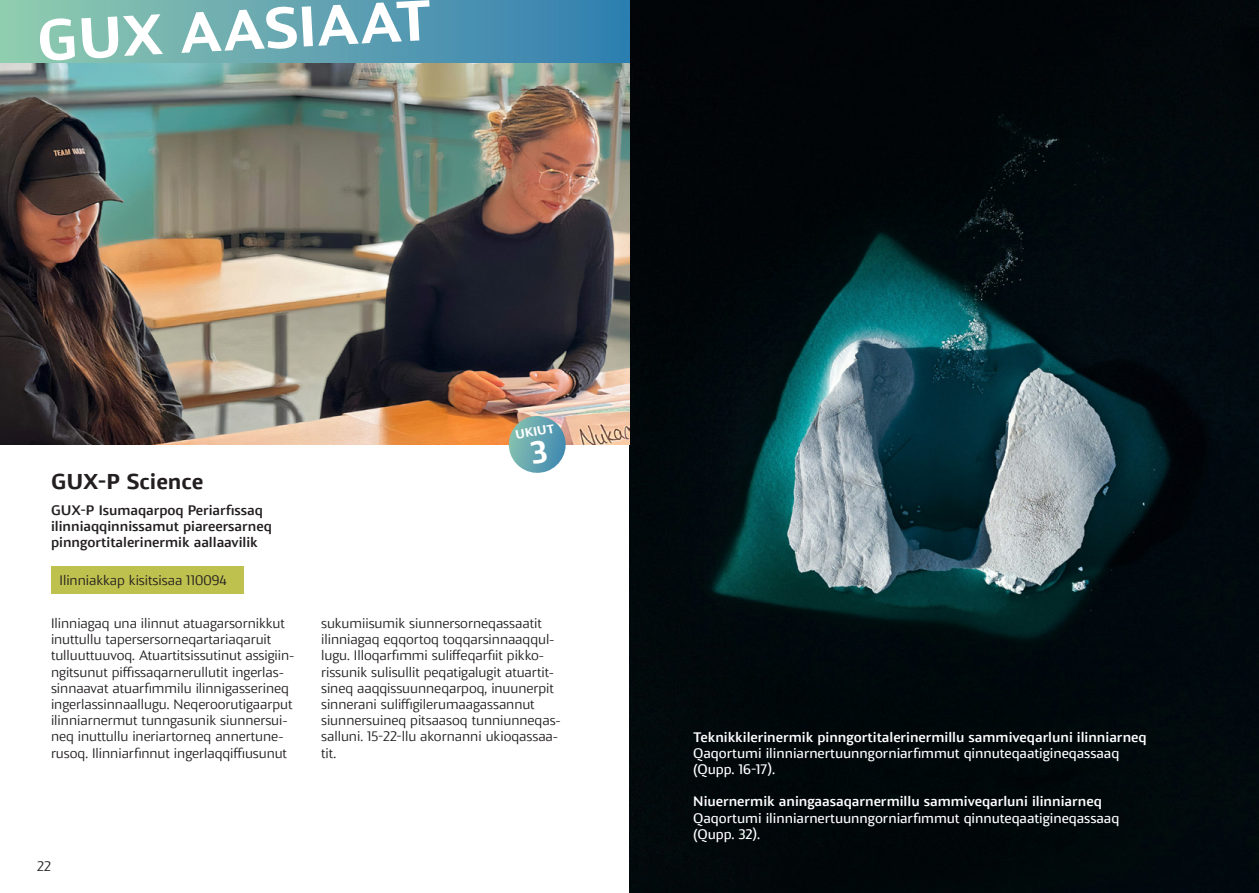
<style>
.page{position:relative;width:1259px;height:893px;background:#fff}
.page>*{position:absolute;margin:0;border:0;box-sizing:border-box;transform-origin:0 0}
.GUX_TOP{font:700 55.5px "Kandin";color:#fff}
.GUX_Titel{font:700 21px "Kandin";color:#231f20}
.Brød{font:300 13.5px/16.2px "Kandin";color:#231f20}
.GUX_Undertitel{font:13.5px/16.2px "Kandin";color:#fff}
.GUX_Undertitel-2{font:500 13.5px "Kandin";color:#fff}
.GUX_Undertitel-3{font:500 13.5px/16.2px "Kandin";color:#231f20}
.GUX_Titel-2{font:700 12px "Kandin";color:#fff}
</style>
<div class="page">
<img style="left:629px;top:0;width:630px;height:893px">
<div style="left:0;top:0;width:629px;height:64px;background:linear-gradient(to right,#92ccb0,#317db1)"></div>
<img style="left:0;top:64px;width:629px;height:380px">
<div style="left:51px;top:566px;width:192px;height:27px;background:#bfc14e"></div>
<svg style="left:505px;top:416px;width:64px;height:57px"></svg>
<p class="GUX_TOP" style="left:35px;top:3px;width:397px;rotate:-3deg">GUX AASIAAT</p>
<p class="GUX_Titel" style="left:51px;top:467px;width:154px">GUX-P Science</p>
<p class="GUX_Undertitel-3" style="left:51px;top:502px;width:222px">GUX-P Isumaqarpoq Periarfissaq ilinniaqqinnissamut piareersarneq pinngortitalerinermik aallaavilik</p>
<p class="Brød" style="left:60px;top:572px;width:169px">Ilinniakkap kisitsisaa 110094</p>
<p class="GUX_Titel-2" style="left:514px;top:427px;width:41px;rotate:-10deg">UKIUT</p>
<p class="Brød" style="left:51px;top:615px;width:245px">Ilinniagaq una ilinnut atuagarsornikkut inuttullu tapersersorneqartariaqaruit tulluuttuuvoq. Atuartitsissutinut assigiin&shy;ngitsunut piffissaqarnerullutit ingerlas&shy;sinnaavat atuarfimmilu ilinnigasserineq ingerlassinnaallugu. Neqeroorutigaarput ilinniarnermut tunngasunik siunnersui&shy;neq inuttullu ineriartorneq annertune&shy;rusoq. Ilinniarfinnut ingerlaqqiffiusunut</p>
<p class="Brød" style="left:321px;top:615px;width:241px">sukumiisumik siunnersorneqassaatit ilinniagaq eqqortoq toqqarsinnaaqqul&shy;lugu. Illoqarfimmi suliffeqarfiit pikko&shy;rissunik sulisullit peqatigalugit atuartit&shy;sineq aaqqissuunneqarpoq, inuunerpit sinnerani suliffigilerumaagassannut siunnersuineq pitsaasoq tunniunneqas&shy;salluni. 15-22-llu akornanni ukioqassaa&shy;tit.</p>
<p class="Brød" style="left:37px;top:858px;width:15px">22</p>
<p class="GUX_Undertitel-2" style="left:693px;top:728px;width:455px">Teknikkilerinermik pinngortitalerinermillu sammiveqarluni ilinniarneq</p>
<p class="GUX_Undertitel" style="left:693px;top:745px;width:427px">Qaqortumi ilinniarnertuunngorniarfimmut qinnuteqaatigineqassaaq (Qupp. 16-17).</p>
<p class="GUX_Undertitel-2" style="left:693px;top:793px;width:410px">Niuernermik aningaasaqarnermillu sammiveqarluni ilinniarneq</p>
<p class="GUX_Undertitel" style="left:693px;top:810px;width:427px">Qaqortumi ilinniarnertuunngorniarfimmut qinnuteqaatigineqassaaq (Qupp. 32).</p>
</div>
